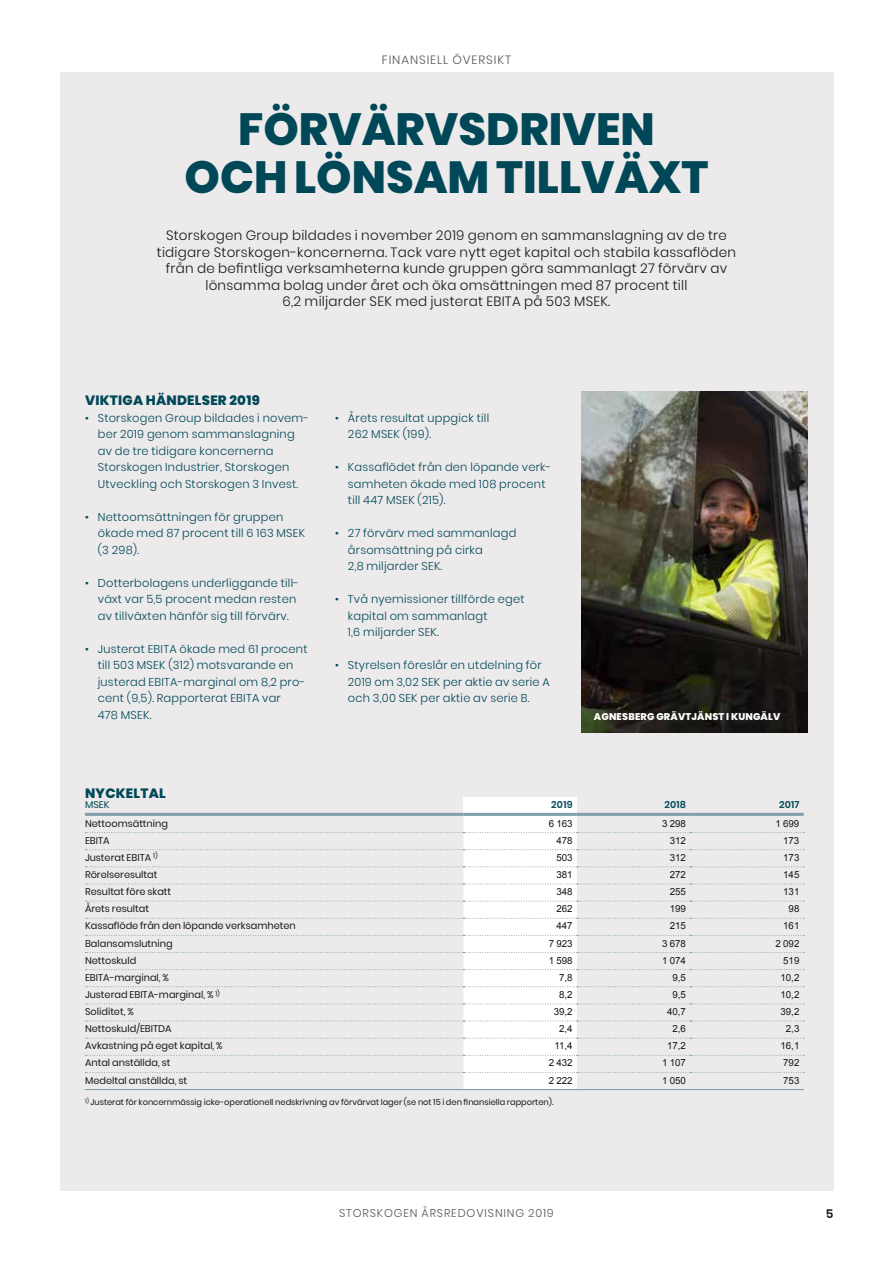
<style>
.page{position:relative;width:893px;height:1263px;background:#fff}
.page>*{position:absolute;margin:0;border:0;box-sizing:border-box;transform-origin:0 0}
.t1{font:800 45px/48px "Poppins";color:#004857;text-align:center}
.t2{font:300 13.5px/16.5px "Poppins";letter-spacing:.02em;color:#181716;text-align:center}
.t3{font:800 13.5px "Poppins";letter-spacing:.02em;color:#004857}
.t4{font:300 12px "Poppins";color:#565655}
.t5{font:600 12px "Poppins";color:#181716}
.t6{font:300 11.4px/16.5px "Poppins";letter-spacing:.02em;color:#004857}
.t7{font:300 11.25px "Poppins";letter-spacing:.075em;color:#565655}
.t8{font:9.75px "Poppins";color:#181716}
.t9{font:9.75px "Arial";color:#181716}
.t10{font:800 9.75px "Poppins";letter-spacing:.02em;color:#fff}
.t11{font:600 9.75px "Poppins";letter-spacing:.02em;color:#004857}
.t12{font:9.75px "Poppins";color:#004857}
.t13{font:8.25px "Poppins";color:#181716}
</style>
<div class="page">
<div style="left:60px;top:72px;width:773px;height:1119px;background:#eceaeb"></div>
<img style="left:581px;top:391px;width:227px;height:341px">
<div style="left:463px;top:797px;width:114px;height:17px;background:#fff"></div>
<hr style="left:85px;top:813px;width:378px;height:3px;background:#809fab">
<hr style="left:463px;top:813px;width:114px;height:3px;background:#809fab">
<hr style="left:577px;top:813px;width:113px;height:3px;background:#809fab">
<hr style="left:690px;top:813px;width:114px;height:3px;background:#809fab">
<hr style="left:85px;top:1089px;width:378px;height:1px;background:#809fab">
<hr style="left:463px;top:1089px;width:114px;height:1px;background:#809fab">
<hr style="left:577px;top:1089px;width:113px;height:1px;background:#809fab">
<hr style="left:690px;top:1089px;width:114px;height:1px;background:#809fab">
<svg style="left:85px;top:814px;width:719px;height:275px"></svg>
<p class="t4" style="left:382px;top:53px;width:15px">Finansie</p>
<p class="t4" style="left:437px;top:53px;width:34px">ll översikt</p>
<h1 class="t1" style="left:185px;top:106px;width:525px">FÖRVÄRVSDRIVEN<br>OCH LÖNSAM TILLVÄXT</h1>
<p class="t2" style="left:157px;top:227px;width:581px">Storskogen Group bildades i november 2019 genom en sammanslagning av de tre tidigare Storskogen-koncernerna. Tack vare nytt eget kapital och stabila kassaflöden från de befintliga verksamheterna kunde gruppen göra sammanlagt 27 förvärv av lönsamma bolag under året och öka omsättningen med 87 procent till<br>6,2 miljarder SEK med justerat EBITA på 503 MSEK.</p>
<p class="t3" style="left:85px;top:393px;width:176px">VIKTIGA HÄNDELSER 2019</p>
<p class="t6" style="left:98px;top:410px;width:213px;text-indent:-13px">• Storskogen Group bildades i novem&shy;ber 2019 genom sammanslagning av de tre tidigare koncernerna Storskogen Industrier, Storskogen Utveckling och Storskogen 3 Invest.</p>
<p class="t6" style="left:98px;top:509px;width:209px;text-indent:-13px">• Nettoomsättningen för gruppen ökade med 87 procent till 6 163 MSEK (3 298).</p>
<p class="t6" style="left:98px;top:575px;width:203px;text-indent:-13px">• Dotterbolagens underliggande till&shy;växt var 5,5 procent medan resten av tillväxten hänför sig till förvärv.</p>
<p class="t6" style="left:98px;top:641px;width:211px;text-indent:-13px">• Justerat EBITA ökade med 61 procent till 503 MSEK (312) motsvarande en justerad EBITA-marginal om 8,2 pro&shy;cent (9,5). Rapporterat EBITA var<br>478 MSEK.</p>
<p class="t6" style="left:348px;top:410px;width:143px;text-indent:-13px">• Årets resultat uppgick till<br>262 MSEK (199).</p>
<p class="t6" style="left:348px;top:459px;width:205px;text-indent:-13px">• Kassaflödet från den löpande verk&shy;samheten ökade med 108 procent till 447 MSEK (215).</p>
<p class="t6" style="left:348px;top:525px;width:170px;text-indent:-13px">• 27 förvärv med sammanlagd årsomsättning på cirka<br>2,8 miljarder SEK.</p>
<p class="t6" style="left:348px;top:591px;width:178px;text-indent:-13px">• Två nyemissioner tillförde eget kapital om sammanlagt<br>1,6 miljarder SEK.</p>
<p class="t6" style="left:348px;top:657px;width:203px;text-indent:-13px">• Styrelsen föreslår en utdelning för<br>2019 om 3,02 SEK per aktie av serie A och 3,00 SEK per aktie av serie B.</p>
<p class="t10" style="left:594px;top:711px;width:188px">AGNESBERG GRÄVTJÄNST I KUNGÄLV</p>
<p class="t3" style="left:85px;top:785px;width:82px">NYCKELTAL</p>
<p class="t12" style="left:85px;top:799px;width:26px">MSEK</p>
<p class="t11" style="left:551px;top:799px;width:23px">2019</p>
<p class="t11" style="left:664px;top:799px;width:23px">2018</p>
<p class="t11" style="left:779px;top:799px;width:22px">2017</p>
<p class="t8" style="left:85px;top:817px;width:85px">Nettoomsättning</p>
<p class="t9" style="left:549px;top:817px;width:25px">6 163</p>
<p class="t9" style="left:662px;top:817px;width:25px">3 298</p>
<p class="t9" style="left:775px;top:817px;width:25px">1 699</p>
<p class="t8" style="left:85px;top:835px;width:26px">EBITA</p>
<p class="t9" style="left:556px;top:834px;width:18px">478</p>
<p class="t9" style="left:670px;top:834px;width:18px">312</p>
<p class="t9" style="left:783px;top:834px;width:18px">173</p>
<p class="t8" style="left:85px;top:852px;width:74px">Justerat EBITA <sup>1)</sup></p>
<p class="t9" style="left:556px;top:851px;width:18px">503</p>
<p class="t9" style="left:670px;top:851px;width:18px">312</p>
<p class="t9" style="left:783px;top:851px;width:18px">173</p>
<p class="t8" style="left:85px;top:869px;width:74px">Rörelseresultat</p>
<p class="t9" style="left:556px;top:868px;width:18px">381</p>
<p class="t9" style="left:670px;top:868px;width:18px">272</p>
<p class="t9" style="left:783px;top:868px;width:18px">145</p>
<p class="t8" style="left:85px;top:886px;width:88px">Resultat före skatt</p>
<p class="t9" style="left:556px;top:885px;width:18px">348</p>
<p class="t9" style="left:670px;top:885px;width:18px">255</p>
<p class="t9" style="left:783px;top:885px;width:18px">131</p>
<p class="t8" style="left:85px;top:903px;width:66px">Årets resultat</p>
<p class="t9" style="left:556px;top:902px;width:18px">262</p>
<p class="t9" style="left:670px;top:902px;width:18px">199</p>
<p class="t9" style="left:789px;top:902px;width:12px">98</p>
<p class="t8" style="left:85px;top:920px;width:212px">Kassaflöde från den löpande verksamheten</p>
<p class="t9" style="left:556px;top:920px;width:18px">447</p>
<p class="t9" style="left:670px;top:920px;width:18px">215</p>
<p class="t9" style="left:783px;top:920px;width:18px">161</p>
<p class="t8" style="left:85px;top:937px;width:89px">Balansomslutning</p>
<p class="t9" style="left:549px;top:937px;width:25px">7 923</p>
<p class="t9" style="left:662px;top:937px;width:25px">3 678</p>
<p class="t9" style="left:776px;top:937px;width:25px">2 092</p>
<p class="t8" style="left:85px;top:955px;width:53px">Nettoskuld</p>
<p class="t9" style="left:549px;top:954px;width:25px">1 598</p>
<p class="t9" style="left:662px;top:954px;width:25px">1 074</p>
<p class="t9" style="left:783px;top:954px;width:18px">519</p>
<p class="t8" style="left:85px;top:972px;width:85px">EBITA-marginal, %</p>
<p class="t9" style="left:559px;top:971px;width:15px">7,8</p>
<p class="t9" style="left:672px;top:971px;width:15px">9,5</p>
<p class="t9" style="left:780px;top:971px;width:20px">10,2</p>
<p class="t8" style="left:85px;top:989px;width:136px">Justerad EBITA-marginal, % <sup>1)</sup></p>
<p class="t9" style="left:559px;top:988px;width:15px">8,2</p>
<p class="t9" style="left:672px;top:988px;width:15px">9,5</p>
<p class="t9" style="left:780px;top:988px;width:20px">10,2</p>
<p class="t8" style="left:85px;top:1006px;width:50px">Soliditet, %</p>
<p class="t9" style="left:554px;top:1005px;width:20px">39,2</p>
<p class="t9" style="left:667px;top:1005px;width:20px">40,7</p>
<p class="t9" style="left:780px;top:1005px;width:20px">39,2</p>
<p class="t8" style="left:85px;top:1023px;width:88px">Nettoskuld/EBITDA</p>
<p class="t9" style="left:559px;top:1022px;width:15px">2,4</p>
<p class="t9" style="left:672px;top:1022px;width:15px">2,6</p>
<p class="t9" style="left:786px;top:1022px;width:15px">2,3</p>
<p class="t8" style="left:85px;top:1040px;width:139px">Avkastning på eget kapital, %</p>
<p class="t9" style="left:554px;top:1039px;width:20px">11,4</p>
<p class="t9" style="left:667px;top:1039px;width:20px">17,2</p>
<p class="t9" style="left:780px;top:1039px;width:20px">16,1</p>
<p class="t8" style="left:85px;top:1057px;width:87px">Antal anställda, st</p>
<p class="t9" style="left:549px;top:1057px;width:25px">2 432</p>
<p class="t9" style="left:662px;top:1057px;width:25px">1 107</p>
<p class="t9" style="left:783px;top:1057px;width:18px">792</p>
<p class="t8" style="left:85px;top:1074px;width:103px">Medeltal anställda, st</p>
<p class="t9" style="left:549px;top:1074px;width:25px">2 222</p>
<p class="t9" style="left:662px;top:1074px;width:25px">1 050</p>
<p class="t9" style="left:783px;top:1074px;width:18px">753</p>
<p class="t13" style="left:85px;top:1097px;width:470px"><sup>1)</sup> Justerat för koncernmässig icke-operationell nedskrivning av förvärvat lager (se not 15 i den finansiella rapporten).</p>
<p class="t7" style="left:339px;top:1207px;width:216px">STORSKOGEN ÅRSREDOVISNING 2019</p>
<p class="t5" style="left:826px;top:1207px;width:9px">5</p>
</div>
